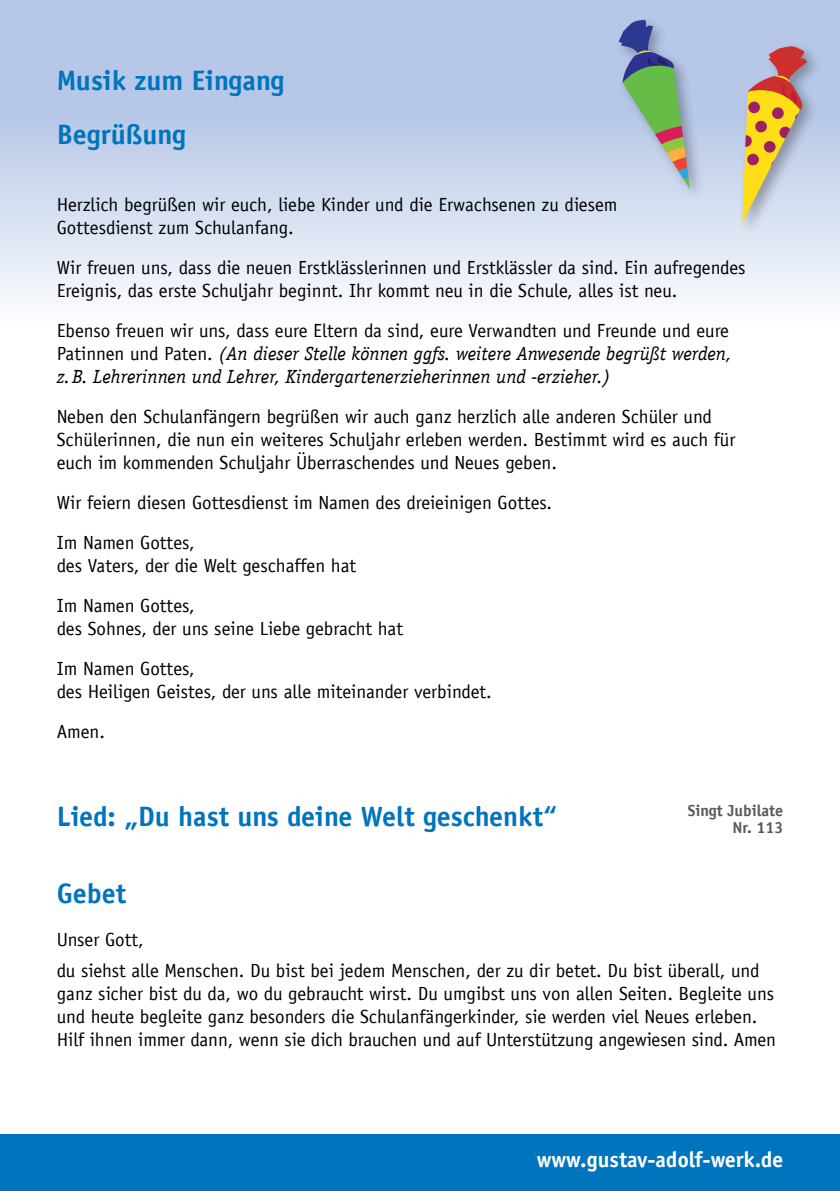
<style>
.page{position:relative;width:840px;height:1191px;background:#fff}
.page>*{position:absolute;margin:0;border:0;box-sizing:border-box;transform-origin:0 0}
.t1{font:700 28px/53.4px "Officina Sans LT";color:#0074bc}
.t2{font:700 22px "Officina San ITC";color:#fff}
.t3{font:19px/23px "Officina Sans LT";color:#000}
.t4{font:italic 19px/23px "Officina Serif LT";color:#000}
.t5{font:700 16px/17px "Officina Sans LT";color:#58595b;text-align:right}
.s1{font-family:"Officina Sans LT";font-style:normal}
</style>
<div class="page">
<div style="left:0;top:1134px;width:839px;height:57px;background:#0074bc"></div>
<div style="left:0;top:0;width:839px;height:327px;background:linear-gradient(to bottom,#a6bae2,#f5f7fb)"></div>
<div style="left:614px;top:16px;width:208px;height:221px;background:#000;opacity:.3"></div>
<svg style="left:618px;top:20px;width:56px;height:79px;background:#6f9493"></svg>
<svg style="left:759px;top:129px;width:24px;height:22px"></svg>
<svg style="left:747px;top:46px;width:59px;height:70px;background:#c88a6a"></svg>
<h1 class="t1" style="left:57px;top:54px;width:229px">Musik zum Eingang<br>Begrüßung</h1>
<p class="t3" style="left:57px;top:193px;width:562px">Herzlich begrüßen wir euch, liebe Kinder und die Erwachsenen zu diesem<br>Gottesdienst zum Schulanfang.</p>
<p class="t3" style="left:57px;top:256px;width:690px">Wir freuen uns, dass die neuen Erstklässlerinnen und Erstklässler da sind. Ein aufregendes<br>Ereignis, das erste Schuljahr beginnt. Ihr kommt neu in die Schule, alles ist neu.</p>
<p class="t3" style="left:57px;top:319px;width:673px">Ebenso freuen wir uns, dass eure Eltern da sind, eure Verwandten und Freunde und eure</p>
<p class="t4" style="left:57px;top:342px;width:676px"><span class="s1">Patinnen und Paten.</span> (An dieser Stelle können ggfs. weitere Anwesende begrüßt werden, z.B. Lehrerinnen und Lehrer, Kindergartenerzieherinnen und -erzieher.)</p>
<p class="t3" style="left:57px;top:405px;width:679px">Neben den Schulanfängern begrüßen wir auch ganz herzlich alle anderen Schüler und<br>Schülerinnen, die nun ein weiteres Schuljahr erleben werden. Bestimmt wird es auch für euch im kommenden Schuljahr Überraschendes und Neues geben.</p>
<p class="t3" style="left:57px;top:482px;width:496px;line-height:40px">Wir feiern diesen Gottesdienst im Namen des dreieinigen Gottes.<br>Im Namen Gottes,</p>
<p class="t3" style="left:57px;top:545px;width:301px;line-height:40px">des Vaters, der die Welt geschaffen hat<br>Im Namen Gottes,</p>
<p class="t3" style="left:57px;top:608px;width:348px;line-height:40px">des Sohnes, der uns seine Liebe gebracht hat<br>Im Namen Gottes,</p>
<p class="t3" style="left:57px;top:671px;width:436px;line-height:40px">des Heiligen Geistes, der uns alle miteinander verbindet.<br>Amen.</p>
<h1 class="t1" style="left:57px;top:789px;width:501px">Lied: „Du hast uns deine Welt geschenkt“</h1>
<p class="t5" style="left:687px;top:801px;width:97px">Singt Jubilate<br>Nr. 113</p>
<h1 class="t1" style="left:57px;top:866px;width:71px">Gebet</h1>
<p class="t3" style="left:57px;top:923px;width:704px;line-height:31.6px">Unser Gott,<br>du siehst alle Menschen. Du bist bei jedem Menschen, der zu dir betet. Du bist überall, und</p>
<p class="t3" style="left:57px;top:982px;width:720px">ganz sicher bist du da, wo du gebraucht wirst. Du umgibst uns von allen Seiten. Begleite uns und heute begleite ganz besonders die Schulanfängerkinder, sie werden viel Neues erleben.<br>Hilf ihnen immer dann, wenn sie dich brauchen und auf Unterstützung angewiesen sind. Amen</p>
<p class="t2" style="left:536px;top:1146px;width:248px">www.gustav-adolf-werk.de</p>
</div>
